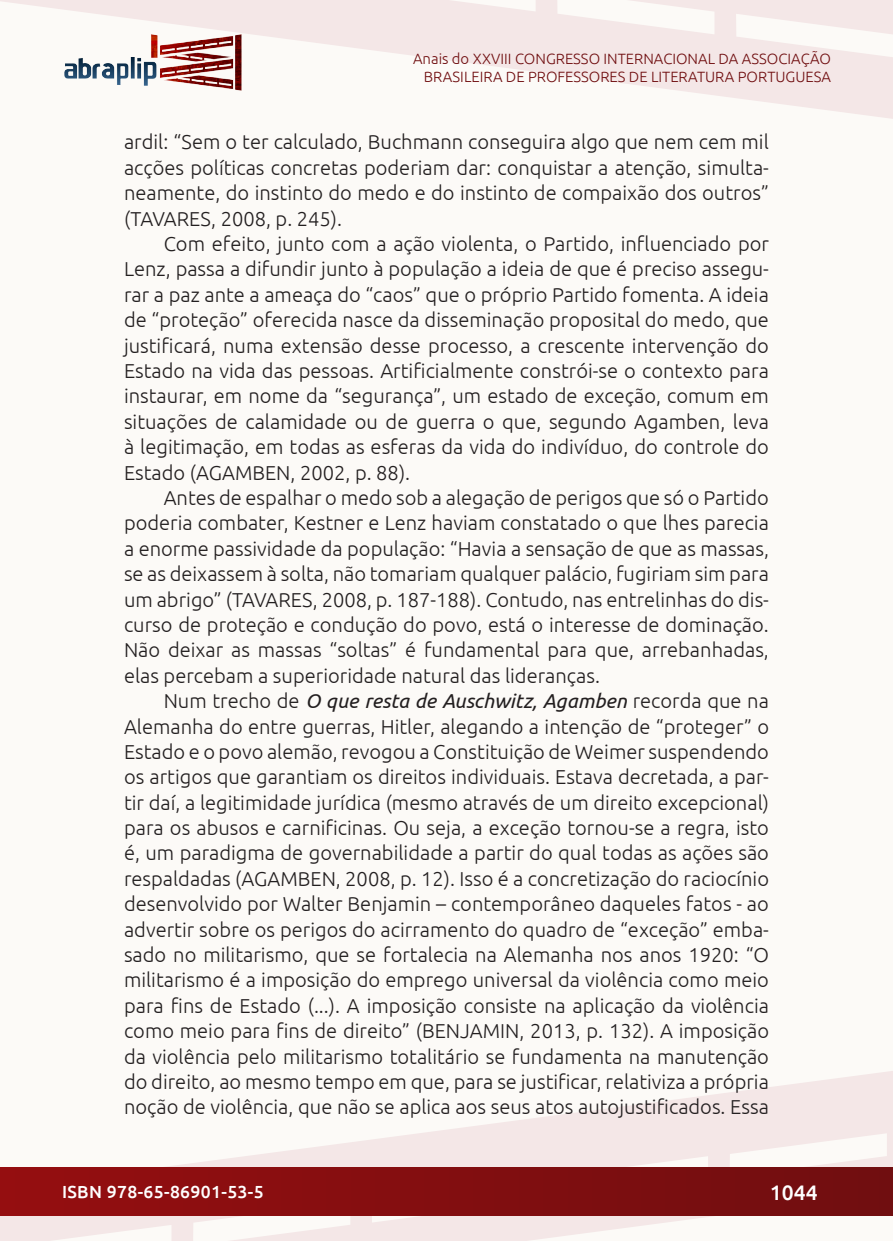
<style>
.page{position:relative;width:893px;height:1241px;background:#fff}
.page>*{position:absolute;margin:0;border:0;box-sizing:border-box;transform-origin:0 0}
.t1{font:500 21px "Ubuntu";color:#fff}
._7_CORPO{font:300 20.12px/25.4px "Ubuntu";color:#231f20;text-align:justify}
.t2{font:500 17.5px "Ubuntu";letter-spacing:.02em;color:#fff}
.t3{font:300 14.88px/17.8px "Ubuntu";color:#700e10;text-align:right}
.s1{font-weight:400;font-style:italic}
</style>
<div class="page">
<div style="left:0;top:0;width:893px;height:1240px;background:#fcfaf7"></div>
<svg style="left:0;top:1071px;width:893px;height:169px"></svg>
<svg style="left:0;top:0;width:893px;height:119px"></svg>
<div style="left:1px;top:1167px;width:891px;height:47px;background:linear-gradient(to right,#950e10,#700e10)"></div>
<img style="left:62px;top:31px;width:182px;height:62px">
<p class="t3" style="left:413px;top:49px;width:419px">Anais do XXVIII CONGRESSO INTERNACIONAL DA ASSOCIAÇÃO<br>BRASILEIRA DE PROFESSORES DE LITERATURA PORTUGUESA</p>
<p class="_7_CORPO" style="left:124px;top:129px;width:646px">ardil: “Sem o ter calculado, Buchmann conseguira algo que nem cem mil acções políticas concretas poderiam dar: conquistar a atenção, simulta&shy;neamente, do instinto do medo e do instinto de compaixão dos outros” (TAVARES, 2008, p. 245).</p>
<p class="_7_CORPO" style="left:124px;top:231px;width:646px;text-indent:40px">Com efeito, junto com a ação violenta, o Partido, influenciado por Lenz, passa a difundir junto à população a ideia de que é preciso assegu&shy;rar a paz ante a ameaça do “caos” que o próprio Partido fomenta. A ideia de “proteção” oferecida nasce da disseminação proposital do medo, que justificará, numa extensão desse processo, a crescente intervenção do Estado na vida das pessoas. Artificialmente constrói-se o contexto para instaurar, em nome da “segurança”, um estado de exceção, comum em situações de calamidade ou de guerra o que, segundo Agamben, leva à legitimação, em todas as esferas da vida do indivíduo, do controle do Estado (AGAMBEN, 2002, p. 88).</p>
<p class="_7_CORPO" style="left:124px;top:484px;width:646px;text-indent:40px">Antes de espalhar o medo sob a alegação de perigos que só o Partido poderia combater, Kestner e Lenz haviam constatado o que lhes parecia a enorme passividade da população: “Havia a sensação de que as massas, se as deixassem à solta, não tomariam qualquer palácio, fugiriam sim para um abrigo” (TAVARES, 2008, p. 187-188). Contudo, nas entrelinhas do dis&shy;curso de proteção e condução do povo, está o interesse de dominação.<br>Não deixar as massas “soltas” é fundamental para que, arrebanhadas, elas percebam a superioridade natural das lideranças.</p>
<p class="_7_CORPO" style="left:124px;top:687px;width:646px;text-indent:40px">Num trecho de <span class="s1">O que resta de Auschwitz, Agamben</span> recorda que na Alemanha do entre guerras, Hitler, alegando a intenção de “proteger” o Estado e o povo alemão, revogou a Constituição de Weimer suspendendo os artigos que garantiam os direitos individuais. Estava decretada, a par&shy;tir daí, a legitimidade jurídica (mesmo através de um direito excepcional) para os abusos e carnificinas. Ou seja, a exceção tornou-se a regra, isto é, um paradigma de governabilidade a partir do qual todas as ações são respaldadas (AGAMBEN, 2008, p. 12). Isso é a concretização do raciocínio desenvolvido por Walter Benjamin – contemporâneo daqueles fatos - ao advertir sobre os perigos do acirramento do quadro de “exceção” emba&shy;sado no militarismo, que se fortalecia na Alemanha nos anos 1920: “O militarismo é a imposição do emprego universal da violência como meio para fins de Estado (...). A imposição consiste na aplicação da violência como meio para fins de direito” (BENJAMIN, 2013, p. 132). A imposição da violência pelo militarismo totalitário se fundamenta na manutenção do direito, ao mesmo tempo em que, para se justificar, relativiza a própria noção de violência, que não se aplica aos seus atos autojustificados. Essa</p>
<p class="t2" style="left:62px;top:1180px;width:203px">ISBN 978-65-86901-53-5</p>
<p class="t1" style="left:770px;top:1178px;width:49px">1044</p>
</div>
